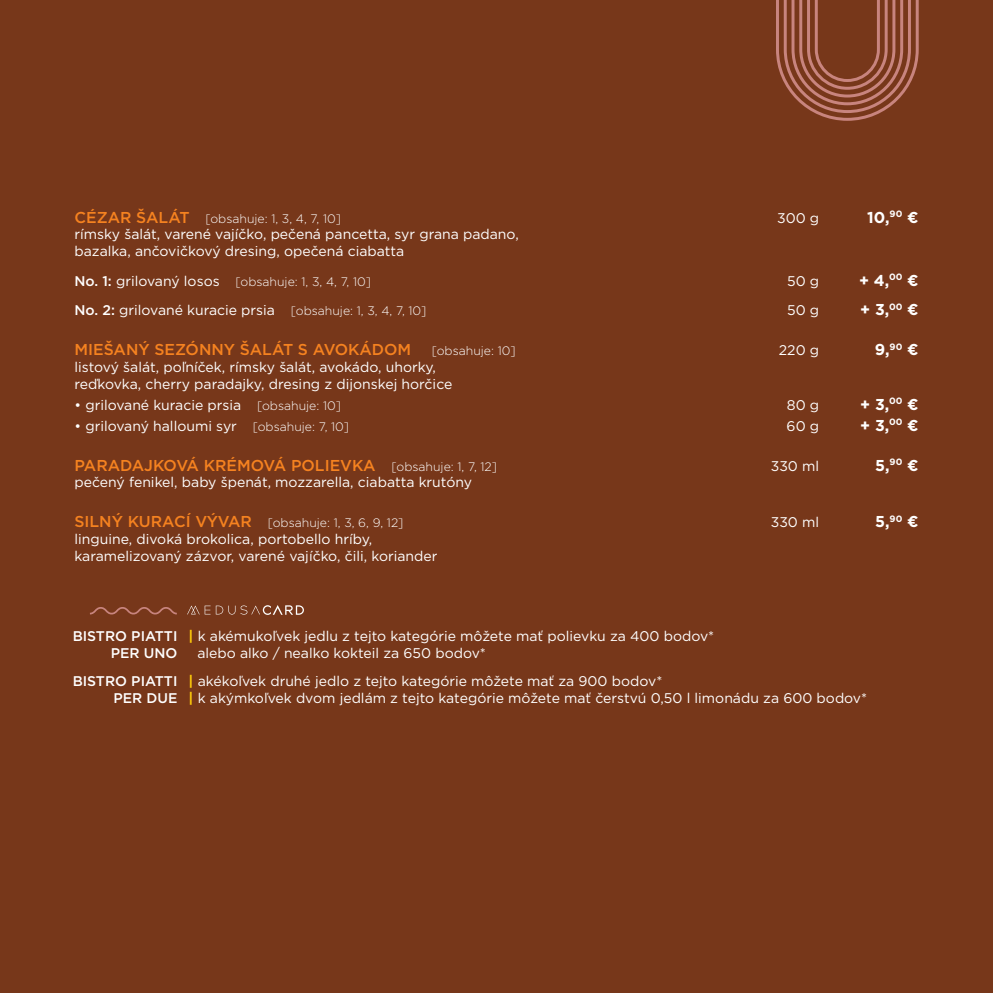
<style>
.page{position:relative;width:993px;height:993px;background:#fff}
.page>*{position:absolute;margin:0;border:0;box-sizing:border-box;transform-origin:0 0}
.t1{font:500 15.75px "Gotham";color:#f58220}
.t2{font:700 15.75px "Gotham";color:#fff}
.t3{font:14px/16.8px "Gotham";color:#fff}
.t4{font:500 14px/16.8px "Gotham";color:#fff;text-align:right}
.t5{font:300 12.25px "Gotham";color:#fff}
.s1{font-weight:500;font-size:15.75px;color:#f58220}
.s2{font-weight:500;font-size:14px}
.s3{font-weight:400;font-size:14px}
.s4{font-weight:500}
.s5{font-weight:300;font-size:12.25px}
.s6{font-weight:300;font-size:12.25px;color:#fff}
.s7{font-weight:700;color:#fdcb0a}
</style>
<div class="page">
<div style="left:0;top:0;width:992px;height:992px;background:#77371a"></div>
<svg style="left:776px;top:0;width:143px;height:121px"></svg>
<svg style="left:90px;top:607px;width:87px;height:8px"></svg>
<svg style="left:187px;top:605px;width:23px;height:9px"></svg>
<svg style="left:216px;top:605px;width:88px;height:9px"></svg>
<p class="t5" style="left:74px;top:210px;width:268px"><span class="s1">CÉZAR ŠALÁT</span> [obsahuje: 1, 3, 4, 7, 10]</p>
<p class="t3" style="left:776px;top:209px;width:44px">300 g</p>
<p class="t2" style="left:867px;top:206px;width:53px">10,<sup>90</sup> €</p>
<p class="t3" style="left:74px;top:225px;width:445px">rímsky šalát, varené vajíčko, pečená pancetta, syr grana padano, bazalka, ančovičkový dresing, opečená ciabatta</p>
<p class="t5" style="left:74px;top:273px;width:298px"><span class="s2">No. 1:</span> <span class="s3">grilovaný losos</span> [obsahuje: 1, 3, 4, 7, 10]</p>
<p class="t3" style="left:786px;top:272px;width:34px">50 g</p>
<p class="t2" style="left:858px;top:269px;width:61px">+ 4,<sup>00</sup> €</p>
<p class="t3" style="left:74px;top:301px;width:353px"><span class="s4">No. 2:</span> grilované kuracie prsia <span class="s5">[obsahuje: 1, 3, 4, 7, 10]</span></p>
<p class="t3" style="left:786px;top:301px;width:34px">50 g</p>
<p class="t2" style="left:859px;top:299px;width:60px">+ 3,<sup>00</sup> €</p>
<p class="t1" style="left:74px;top:339px;width:338px">MIEŠANÝ SEZÓNNY ŠALÁT S AVOKÁDOM</p>
<p class="t5" style="left:431px;top:343px;width:85px">[obsahuje: 10]</p>
<p class="t3" style="left:778px;top:341px;width:42px">220 g</p>
<p class="t2" style="left:874px;top:339px;width:45px">9,<sup>90</sup> €</p>
<p class="t3" style="left:74px;top:358px;width:379px">listový šalát, poľníček, rímsky šalát, avokádo, uhorky, reďkovka, cherry paradajky, dresing z dijonskej horčice</p>
<p class="t3" style="left:74px;top:396px;width:268px">• grilované kuracie prsia <span class="s5">[obsahuje: 10]</span></p>
<p class="t3" style="left:786px;top:396px;width:34px">80 g</p>
<p class="t2" style="left:859px;top:393px;width:60px">+ 3,<sup>00</sup> €</p>
<p class="t3" style="left:74px;top:417px;width:276px">• grilovaný halloumi syr <span class="s5">[obsahuje: 7, 10]</span></p>
<p class="t3" style="left:786px;top:417px;width:34px">60 g</p>
<p class="t2" style="left:859px;top:414px;width:60px">+ 3,<sup>00</sup> €</p>
<p class="t1" style="left:74px;top:454px;width:424px">PARADAJKOVÁ KRÉMOVÁ POLIEVKA <span class="s6">[obsahuje: 1, 7, 12]</span></p>
<p class="t3" style="left:770px;top:456px;width:50px">330 ml</p>
<p class="t2" style="left:874px;top:454px;width:45px">5,<sup>90</sup> €</p>
<p class="t3" style="left:74px;top:473px;width:399px">pečený fenikel, baby špenát, mozzarella, ciabatta krutóny</p>
<p class="t5" style="left:74px;top:515px;width:330px"><span class="s1">SILNÝ KURACÍ VÝVAR</span> [obsahuje: 1, 3, 6, 9, 12]</p>
<p class="t3" style="left:770px;top:513px;width:50px">330 ml</p>
<p class="t2" style="left:874px;top:511px;width:45px">5,<sup>90</sup> €</p>
<p class="t3" style="left:74px;top:530px;width:364px">linguine, divoká brokolica, portobello hríby, karamelizovaný zázvor, varené vajíčko, čili, koriander</p>
<p class="t4" style="left:73px;top:627px;width:106px">BISTRO PIATTI<br>PER UNO</p>
<p class="t4" style="left:73px;top:672px;width:106px">BISTRO PIATTI<br>PER DUE</p>
<p class="t3" style="left:197px;top:627px;width:518px;text-indent:-9px"><span class="s7">|</span> k akémukoľvek jedlu z tejto kategórie môžete mať polievku za 400 bodov* alebo alko / nealko kokteil za 650 bodov*</p>
<p class="t3" style="left:188px;top:672px;width:679px"><span class="s7">|</span> akékoľvek druhé jedlo z tejto kategórie môžete mať za 900 bodov*<br><span class="s7">|</span> k akýmkoľvek dvom jedlám z tejto kategórie môžete mať čerstvú 0,50 l limonádu za 600 bodov*</p>
</div>
